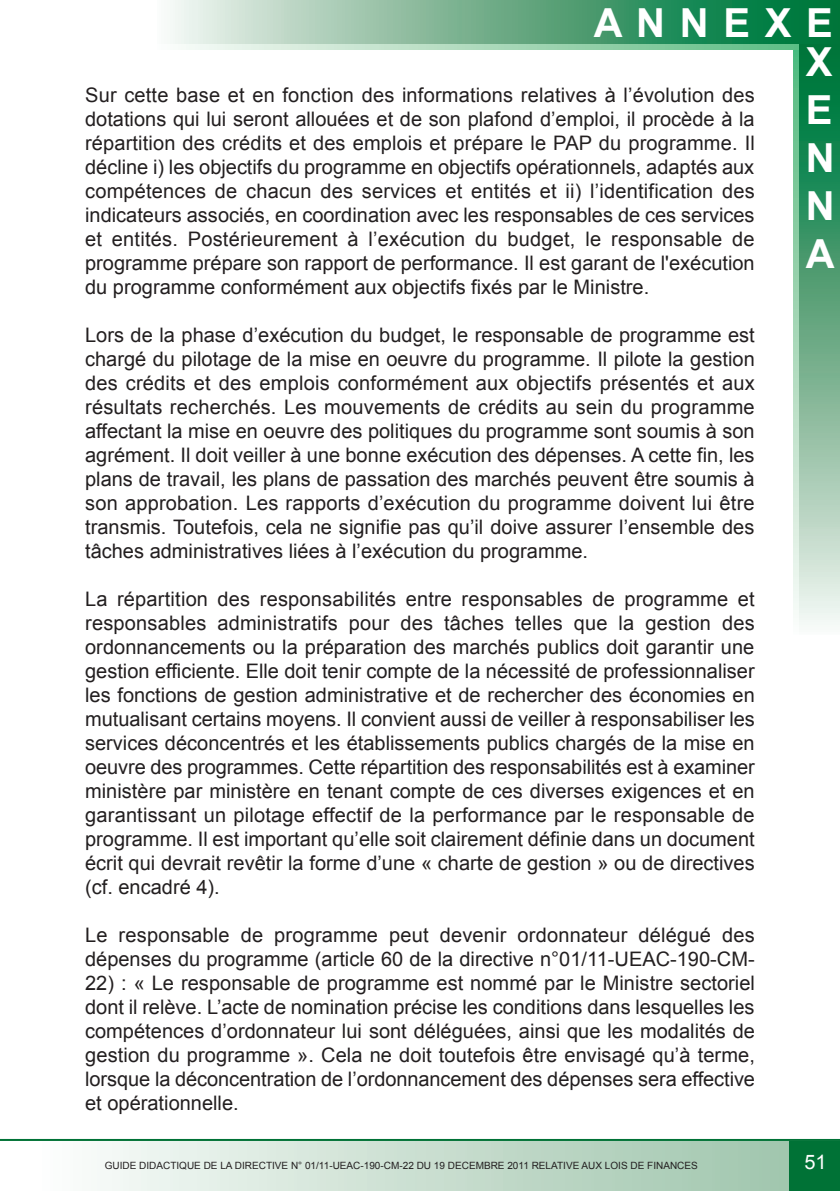
<style>
.page{position:relative;width:840px;height:1191px;background:#fff}
.page>*{position:absolute;margin:0;border:0;box-sizing:border-box;transform-origin:0 0}
.t1{font:700 40px/48px "Arial";color:#fff;text-align:right}
.t2{font:20px/24px "Arial";color:#231f20;text-align:justify}
.t3{font:20px "Arial";color:#fff}
.t4{font:10px "Arial";color:#231f20}
</style>
<div class="page">
<div style="left:42px;top:1141px;width:746px;height:50px;background:linear-gradient(to right,#fafdfb,#9fc4ac)"></div>
<hr style="left:0;top:1139px;width:839px;height:2px;background:#007236">
<div style="left:793px;top:27px;width:46px;height:607px;background:linear-gradient(to bottom,#4bb678,#fdfaf8)"></div>
<div style="left:157px;top:0;width:682px;height:50px;background:linear-gradient(to right,#fdfbf9,#54b87c)"></div>
<div style="left:799px;top:27px;width:40px;height:607px;background:linear-gradient(to bottom,#006725,#f2f1eb)"></div>
<div style="left:157px;top:0;width:682px;height:44px;background:linear-gradient(to right,#f3f2ec,#006c2c)"></div>
<div style="left:788px;top:1141px;width:51px;height:50px;background:#007236"></div>
<h1 class="t1" style="left:593px;top:4px;width:240px;line-height:39px">A N N E X E<br>X</h1>
<h1 class="t1" style="left:805px;top:86px;width:30px;text-align:justify">E N N A</h1>
<p class="t2" style="left:85px;top:83px;width:670px">Sur cette base et en fonction des informations relatives à l’évolution des dotations qui lui seront allouées et de son plafond d’emploi, il procède à la répartition des crédits et des emplois et prépare le PAP du programme. Il décline i) les objectifs du programme en objectifs opérationnels, adaptés aux compétences de chacun des services et entités et ii) l’identification des indicateurs associés, en coordination avec les responsables de ces services et entités. Postérieurement à l’exécution du budget, le responsable de programme prépare son rapport de performance. Il est garant de l'exécution du programme conformément aux objectifs fixés par le Ministre.</p>
<p class="t2" style="left:85px;top:323px;width:670px">Lors de la phase d’exécution du budget, le responsable de programme est chargé du pilotage de la mise en oeuvre du programme. Il pilote la gestion des crédits et des emplois conformément aux objectifs présentés et aux résultats recherchés. Les mouvements de crédits au sein du programme affectant la mise en oeuvre des politiques du programme sont soumis à son agrément. Il doit veiller à une bonne exécution des dépenses. A cette fin, les plans de travail, les plans de passation des marchés peuvent être soumis à son approbation. Les rapports d’exécution du programme doivent lui être transmis. Toutefois, cela ne signifie pas qu’il doive assurer l’ensemble des tâches administratives liées à l’exécution du programme.</p>
<p class="t2" style="left:85px;top:587px;width:671px">La répartition des responsabilités entre responsables de programme et responsables administratifs pour des tâches telles que la gestion des ordonnancements ou la préparation des marchés publics doit garantir une gestion efficiente. Elle doit tenir compte de la nécessité de professionnaliser les fonctions de gestion administrative et de rechercher des économies en mutualisant certains moyens. Il convient aussi de veiller à responsabiliser les services déconcentrés et les établissements publics chargés de la mise en oeuvre des programmes. Cette répartition des responsabilités est à examiner ministère par ministère en tenant compte de ces diverses exigences et en garantissant un pilotage effectif de la performance par le responsable de programme. Il est important qu’elle soit clairement définie dans un document écrit qui devrait revêtir la forme d’une « charte de gestion » ou de directives (cf. encadré 4).</p>
<p class="t2" style="left:85px;top:923px;width:670px">Le responsable de programme peut devenir ordonnateur délégué des dépenses du programme (article 60 de la directive n°01/11-UEAC-190-CM-</p>
<p class="t2" style="left:85px;top:971px;width:671px">22) : « Le responsable de programme est nommé par le Ministre sectoriel dont il relève. L’acte de nomination précise les conditions dans lesquelles les compétences d’ordonnateur lui sont déléguées, ainsi que les modalités de gestion du programme ». Cela ne doit toutefois être envisagé qu’à terme, lorsque la déconcentration de l’ordonnancement des dépenses sera effective et opérationnelle.</p>
<p class="t4" style="left:105px;top:1159px;width:594px">GUIDE DIDACTIQUE DE LA DIRECTIVE N° 01/11-UEAC-190-CM-22 DU 19 DECEMBRE 2011 RELATIVE AUX LOIS DE FINANCES</p>
<p class="t3" style="left:804px;top:1151px;width:24px">51</p>
</div>
